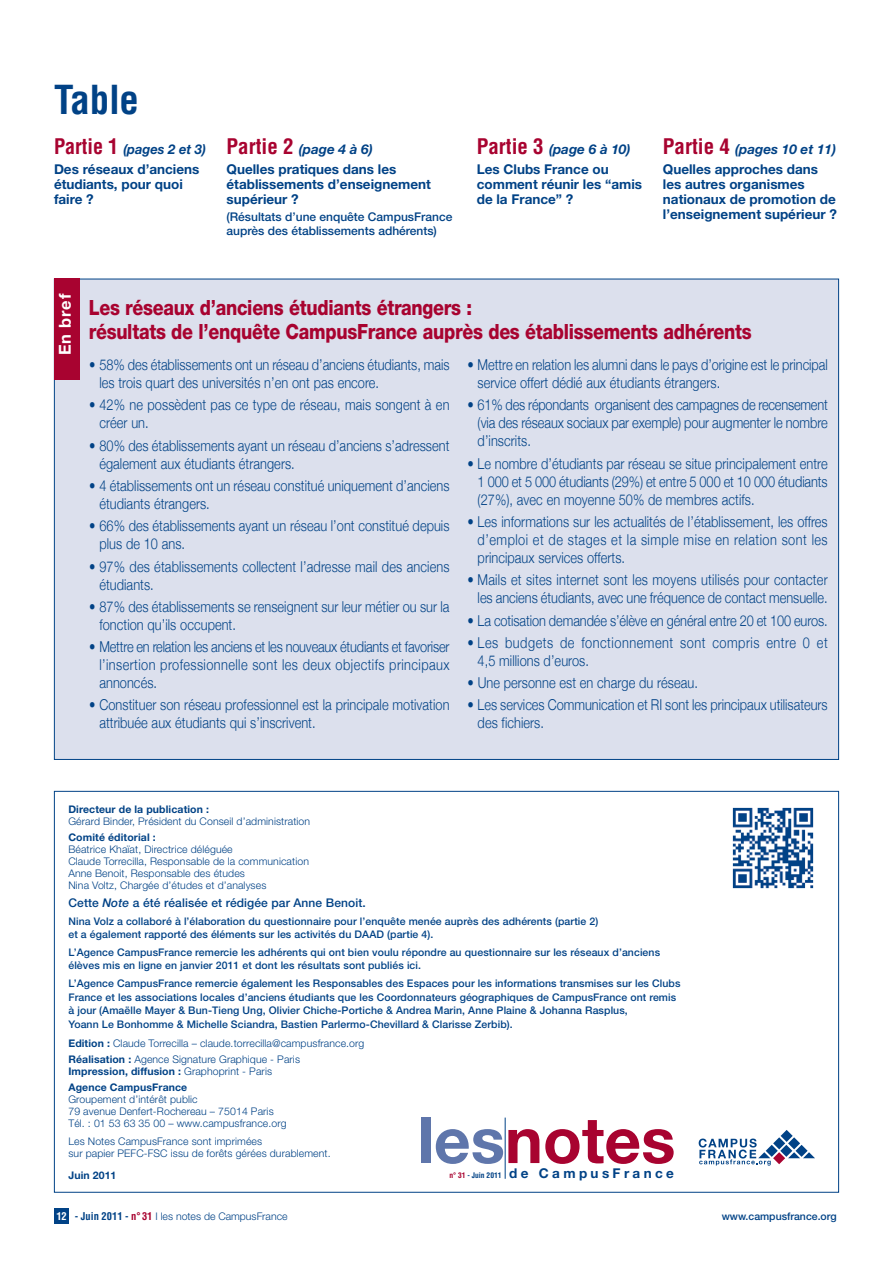
<style>
.page{position:relative;width:893px;height:1263px;background:#fff}
.page>*{position:absolute;margin:0;border:0;box-sizing:border-box;transform-origin:0 0}
.t1{font:700 63.9px "Helvetica Neue";color:#a80330}
.t2{font:700 condensed 39px "Helvetica";letter-spacing:-.005em;color:#014286}
.t3{font:800 21px/24px "Helvetica Neue";letter-spacing:-.015em;color:#a80330;scale:.85 1}
.t4{font:700 16.5px "Helvetica Neue";letter-spacing:.05em;color:#fff}
.t5{font:300 15px/18px "Helvetica Neue";letter-spacing:.005em;color:#014286;scale:.85 1}
.t6{font:300 15px/18px "Helvetica Neue";letter-spacing:.04em;color:#014286;scale:.85 1}
.t7{font:700 13.5px/15px "Helvetica Neue";color:#014286}
.t8{font:700 13.5px "Helvetica Neue";letter-spacing:.25em;color:#014286}
.t9{font:500 12px/13.5px "Helvetica Neue";color:#014286}
.t10{font:500 10.5px/13.5px "Helvetica Neue";letter-spacing:.01em;color:#014286}
.t11{font:300 10.5px/12px "Helvetica Neue";letter-spacing:.01em;color:#014286}
.t12{font:700 10.5px/16.2px "Helvetica Neue";letter-spacing:.01em;color:#014286}
.t13{font:700 condensed 7.5px "Helvetica";color:#014286}
.s1{font-family:"Helvetica";font-stretch:condensed;font-size:21px;color:#a80330}
.s2{font-style:italic}
.s3{font-weight:700}
.s4{font-weight:300}
.s5{color:#5f76ab}
.s6{color:#a80330}
.s7{font-family:"Helvetica";font-weight:700;font-stretch:condensed;color:#fff}
.s8{font-family:"Helvetica";font-weight:700;font-stretch:condensed}
.s9{font-family:"Helvetica";font-weight:700;font-stretch:condensed;color:#a80330}
</style>
<div class="page">
<hr style="left:505px;top:1117px;width:1px;height:62px;background:#014286">
<svg style="left:699px;top:1130px;width:116px;height:35px"></svg>
<div style="left:54px;top:1209px;width:15px;height:15px;background:#014286"></div>
<img style="left:732px;top:807px;width:82px;height:82px">
<div style="left:55px;top:279px;width:783px;height:480px;background:#dce0ed"></div>
<div style="left:54px;top:279px;width:25px;height:101px;background:#a80330"></div>
<h2 class="t2" style="left:54px;top:78px;width:87px">Table</h2>
<p class="t7" style="left:54px;top:141px;width:153px;line-height:19.2px"><span class="s1">Partie 1</span> <span class="s2">(pages 2 et 3)<br></span>Des réseaux d’anciens</p>
<p class="t7" style="left:54px;top:178px;width:130px">étudiants, pour quoi faire ?</p>
<p class="t7" style="left:227px;top:141px;width:171px;line-height:19.2px"><span class="s1">Partie 2</span> <span class="s2">(page 4 à 6)<br></span>Quelles pratiques dans les</p>
<p class="t7" style="left:227px;top:178px;width:206px">établissements d’enseignement supérieur ?</p>
<p class="t9" style="left:227px;top:211px;width:227px">(Résultats d’une enquête CampusFrance auprès des établissements adhérents)</p>
<p class="t7" style="left:477px;top:141px;width:155px;line-height:19.2px"><span class="s1">Partie 3</span> <span class="s2">(page 6 à 10)<br></span>Les Clubs France ou</p>
<p class="t7" style="left:477px;top:178px;width:167px">comment réunir les “amis de la France” ?</p>
<p class="t7" style="left:663px;top:141px;width:175px;line-height:19.2px"><span class="s1">Partie 4</span> <span class="s2">(pages 10 et 11)<br></span>Quelles approches dans</p>
<p class="t7" style="left:663px;top:178px;width:176px">les autres organismes nationaux de promotion de l’enseignement supérieur ?</p>
<p class="t4" style="left:59px;top:355px;width:63px;rotate:-90deg">En bref</p>
<h3 class="t3" style="left:89px;top:297px;width:781px">Les réseaux d’anciens étudiants étrangers :<br>résultats de l’enquête CampusFrance auprès des établissements adhérents</h3>
<p class="t5" style="left:99px;top:356px;width:413px;text-indent:-10px">• 58% des établissements ont un réseau d’anciens étudiants, mais les trois quart des universités n’en ont pas encore.</p>
<p class="t5" style="left:99px;top:396px;width:413px;text-indent:-10px">• 42% ne possèdent pas ce type de réseau, mais songent à en créer un.</p>
<p class="t5" style="left:99px;top:436px;width:413px;text-indent:-10px">• 80% des établissements ayant un réseau d’anciens s’adressent également aux étudiants étrangers.</p>
<p class="t5" style="left:99px;top:476px;width:413px;text-indent:-10px">• 4 établissements ont un réseau constitué uniquement d’anciens étudiants étrangers.</p>
<p class="t5" style="left:99px;top:517px;width:413px;text-indent:-10px">• 66% des établissements ayant un réseau l’ont constitué depuis plus de 10 ans.</p>
<p class="t5" style="left:99px;top:557px;width:413px;text-indent:-10px">• 97% des établissements collectent l’adresse mail des anciens étudiants.</p>
<p class="t5" style="left:99px;top:597px;width:413px;text-indent:-10px">• 87% des établissements se renseignent sur leur métier ou sur la fonction qu’ils occupent.</p>
<p class="t5" style="left:99px;top:637px;width:413px;text-align:justify;text-indent:-10px">• Mettre en relation les anciens et les nouveaux étudiants et favoriser l’insertion professionnelle sont les deux objectifs principaux annoncés.</p>
<p class="t5" style="left:99px;top:696px;width:413px;text-indent:-10px">• Constituer son réseau professionnel est la principale motivation attribuée aux étudiants qui s’inscrivent.</p>
<p class="t5" style="left:478px;top:356px;width:413px;text-indent:-10px">• Mettre en relation les alumni dans le pays d’origine est le principal service offert dédié aux étudiants étrangers.</p>
<p class="t5" style="left:478px;top:396px;width:413px;text-align:justify;text-indent:-10px">• 61% des répondants organisent des campagnes de recensement (via des réseaux sociaux par exemple) pour augmenter le nombre d’inscrits.</p>
<p class="t5" style="left:478px;top:454px;width:413px;text-align:justify;text-indent:-10px">• Le nombre d’étudiants par réseau se situe principalement entre 1 000 et 5 000 étudiants (29%) et entre 5 000 et 10 000 étudiants (27%), avec en moyenne 50% de membres actifs.</p>
<p class="t5" style="left:478px;top:512px;width:413px;text-align:justify;text-indent:-10px">• Les informations sur les actualités de l’établissement, les offres d’emploi et de stages et la simple mise en relation sont les principaux services offerts.</p>
<p class="t5" style="left:467px;top:571px;width:425px;text-align:right">• Mails et sites internet sont les moyens utilisés pour contacter les anciens étudiants, avec une fréquence de contact mensuelle.</p>
<p class="t5" style="left:467px;top:611px;width:425px">• La cotisation demandée s’élève en général entre 20 et 100 euros.</p>
<p class="t6" style="left:478px;top:633px;width:413px;text-indent:-10px">• Les budgets de fonctionnement sont compris entre 0 et<br>4,5 millions d’euros.</p>
<p class="t5" style="left:467px;top:673px;width:273px">• Une personne est en charge du réseau.</p>
<p class="t5" style="left:478px;top:696px;width:413px;text-indent:-10px">• Les services Communication et RI sont les principaux utilisateurs des fichiers.</p>
<p class="t12" style="left:68px;top:802px;width:142px">Directeur de la publication :</p>
<p class="t11" style="left:68px;top:816px;width:243px">Gérard Binder, Président du Conseil d’administration</p>
<p class="t12" style="left:68px;top:830px;width:89px">Comité éditorial :</p>
<p class="t11" style="left:68px;top:844px;width:242px">Béatrice Khaïat, Directrice déléguée<br>Claude Torrecilla, Responsable de la communication Anne Benoit, Responsable des études<br>Nina Voltz, Chargée d’études et d’analyses</p>
<p class="t9" style="left:68px;top:897px;width:299px">Cette <span class="s2">Note</span> a été réalisée et rédigée par Anne Benoit.</p>
<p class="t10" style="left:68px;top:915px;width:531px">Nina Volz a collaboré à l’élaboration du questionnaire pour l’enquête menée auprès des adhérents (partie 2) et a également rapporté des éléments sur les activités du DAAD (partie 4).</p>
<p class="t10" style="left:68px;top:946px;width:593px">L’Agence CampusFrance remercie les adhérents qui ont bien voulu répondre au questionnaire sur les réseaux d’anciens élèves mis en ligne en janvier 2011 et dont les résultats sont publiés ici.</p>
<p class="t10" style="left:68px;top:978px;width:614px">L’Agence CampusFrance remercie également les Responsables des Espaces pour les informations transmises sur les Clubs France et les associations locales d’anciens étudiants que les Coordonnateurs géographiques de CampusFrance ont remis à jour (Amaëlle Mayer &amp; Bun-Tieng Ung, Olivier Chiche-Portiche &amp; Andrea Marin, Anne Plaine &amp; Johanna Rasplus,<br>Yoann Le Bonhomme &amp; Michelle Sciandra, Bastien Parlermo-Chevillard &amp; Clarisse Zerbib).</p>
<p class="t11" style="left:68px;top:1036px;width:298px;line-height:16.2px"><span class="s3">Edition :</span> Claude Torrecilla – claude.torrecilla@campusfrance.org<br><span class="s3">Réalisation :</span> Agence Signature Graphique - Paris</p>
<p class="t12" style="left:68px;top:1064px;width:205px">Impression, diffusion : <span class="s4">Graphoprint - Paris<br></span>Agence CampusFrance</p>
<p class="t11" style="left:68px;top:1094px;width:220px">Groupement d’intérêt public<br>79 avenue Denfert-Rochereau – 75014 Paris<br>Tél. : 01 53 63 35 00 – www.campusfrance.org</p>
<p class="t11" style="left:68px;top:1136px;width:264px">Les Notes CampusFrance sont imprimées<br>sur papier PEFC-FSC issu de forêts gérées durablement.</p>
<p class="t12" style="left:68px;top:1168px;width:50px">Juin 2011</p>
<h1 class="t1" style="left:417px;top:1117px;width:259px"><span class="s5">les</span>notes</h1>
<p class="t13" style="left:449px;top:1171px;width:54px"><span class="s6">n° 31</span> - Juin 2011</p>
<p class="t8" style="left:509px;top:1168px;width:166px">de CampusFrance</p>
<p class="t11" style="left:56px;top:1211px;width:233px"><span class="s7">12</span> <span class="s8">- Juin 2011 -</span> <span class="s9">n°31</span> I les notes de CampusFrance</p>
<p class="t10" style="left:722px;top:1210px;width:117px">www.campusfrance.org</p>
</div>
